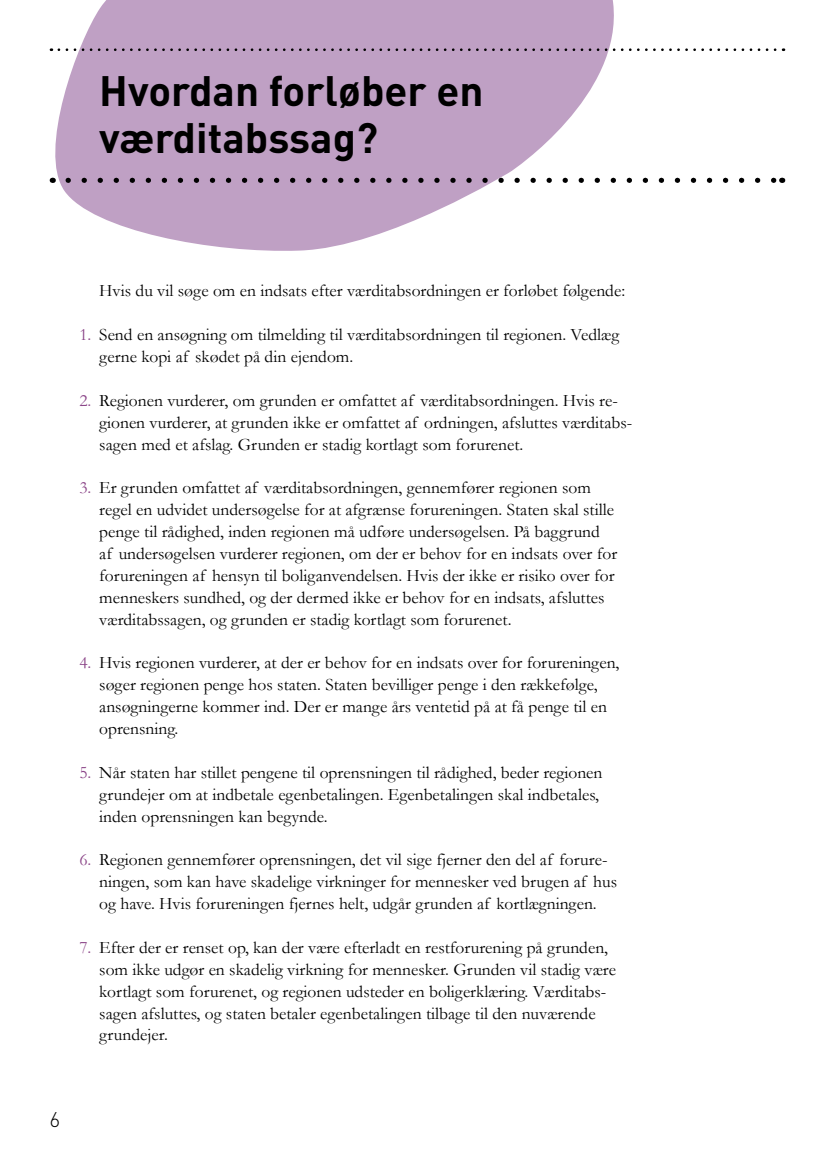
<style>
.page{position:relative;width:834px;height:1176px;background:#fff}
.page>*{position:absolute;margin:0;border:0;box-sizing:border-box;transform-origin:0 0}
.t1{font:700 42px/47.2px "DIN";color:#000}
.t2{font:300 21px "DIN";color:#000}
.t3{font:17.5px/21.9px "Garamond";color:#000}
.s1{color:#8b4588}
</style>
<div class="page">
<svg style="left:49px;top:0;width:565px;height:251px;fill:#bfa0c4"></svg>
<svg style="left:59px;top:48px;width:724px;height:3px"></svg>
<svg style="left:68px;top:178px;width:705px;height:5px"></svg>
<h2 class="t1" style="left:99px;top:65px;width:386px">Hvordan forløber en værditabssag?</h2>
<p class="t3" style="left:99px;top:280px;width:527px">Hvis du vil søge om en indsats efter værditabsordningen er forløbet følgende:</p>
<p class="t3" style="left:99px;top:324px;width:521px;text-indent:-20px"><span class="s1">1.</span> Send en ansøgning om tilmelding til værditabsordningen til regionen. Vedlæg gerne kopi af skødet på din ejendom.</p>
<p class="t3" style="left:99px;top:389px;width:534px;text-indent:-20px"><span class="s1">2.</span> Regionen vurderer, om grunden er omfattet af værditabsordningen. Hvis re&shy;gionen vurderer, at grunden ikke er omfattet af ordningen, afsluttes værditabs&shy;sagen med et afslag. Grunden er stadig kortlagt som forurenet.</p>
<p class="t3" style="left:99px;top:477px;width:519px;text-indent:-20px"><span class="s1">3.</span> Er grunden omfattet af værditabsordningen, gennemfører regionen som regel en udvidet undersøgelse for at afgrænse forureningen. Staten skal stille penge til rådighed, inden regionen må udføre undersøgelsen. På baggrund<br>af undersøgelsen vurderer regionen, om der er behov for en indsats over for forureningen af hensyn til boliganvendelsen. Hvis der ikke er risiko over for menneskers sundhed, og der dermed ikke er behov for en indsats, afsluttes værditabssagen, og grunden er stadig kortlagt som forurenet.</p>
<p class="t3" style="left:99px;top:652px;width:521px;text-indent:-20px"><span class="s1">4.</span> Hvis regionen vurderer, at der er behov for en indsats over for forureningen, søger regionen penge hos staten. Staten bevilliger penge i den rækkefølge, ansøgningerne kommer ind. Der er mange års ventetid på at få penge til en oprensning.</p>
<p class="t3" style="left:99px;top:761px;width:504px;text-indent:-20px"><span class="s1">5.</span> Når staten har stillet pengene til oprensningen til rådighed, beder regionen grundejer om at indbetale egenbetalingen. Egenbetalingen skal indbetales, inden oprensningen kan begynde.</p>
<p class="t3" style="left:99px;top:849px;width:519px;text-indent:-20px"><span class="s1">6.</span> Regionen gennemfører oprensningen, det vil sige fjerner den del af forure&shy;ningen, som kan have skadelige virkninger for mennesker ved brugen af hus og have. Hvis forureningen fjernes helt, udgår grunden af kortlægningen.</p>
<p class="t3" style="left:99px;top:936px;width:518px;text-indent:-20px"><span class="s1">7.</span> Efter der er renset op, kan der være efterladt en restforurening på grunden, som ikke udgør en skadelig virkning for mennesker. Grunden vil stadig være kortlagt som forurenet, og regionen udsteder en boligerklæring. Værditabs&shy;sagen afsluttes, og staten betaler egenbetalingen tilbage til den nuværende grundejer.</p>
<p class="t2" style="left:50px;top:1106px;width:12px">6</p>
</div>
